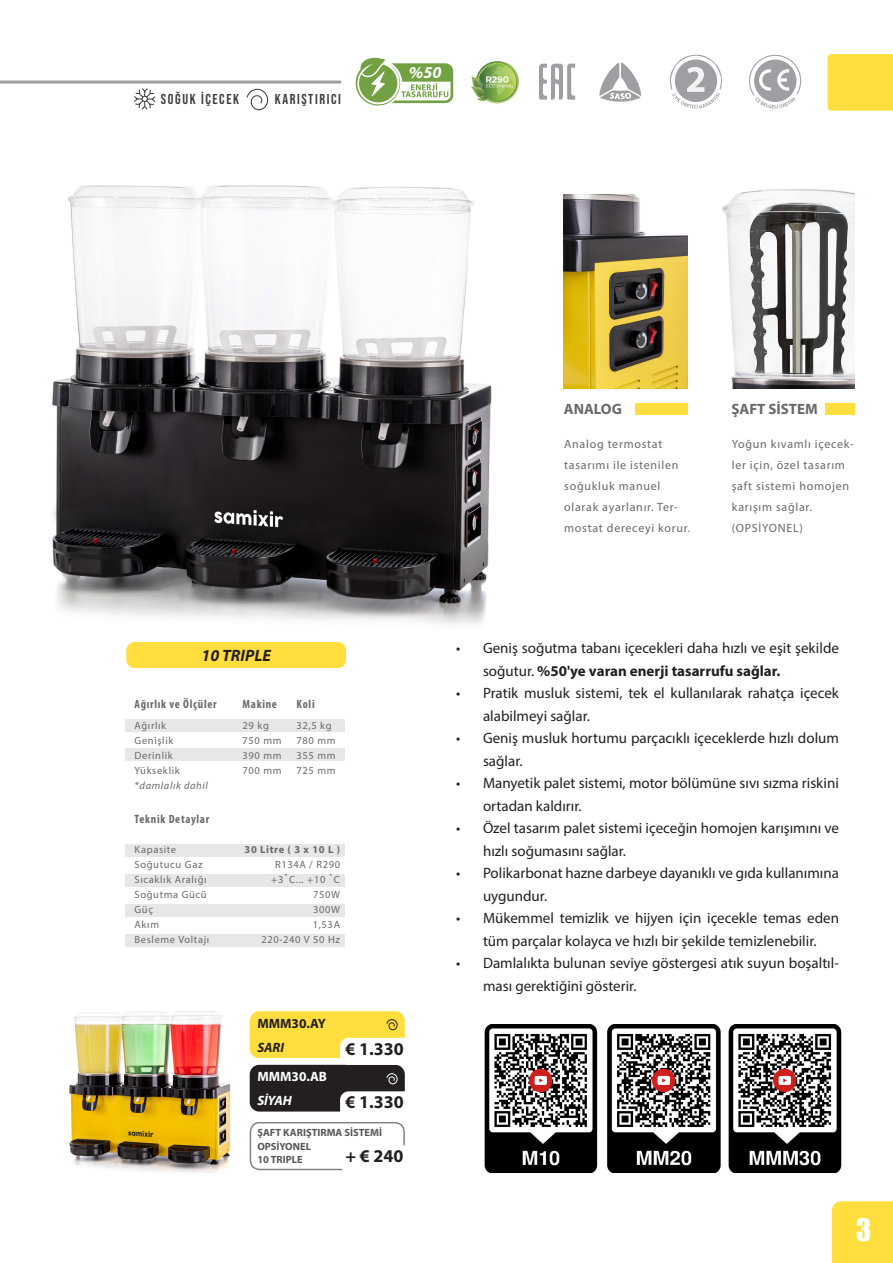
<style>
.page{position:relative;width:893px;height:1263px;background:#fff}
.page>*{position:absolute;margin:0;border:0;box-sizing:border-box;transform-origin:0 0}
.t1{font:28.5px "Impact";color:#fff}
.t2{font:700 18px "Myriad Pro";color:#231f20}
.t3{font:italic 700 16.65px "Myriad Pro";color:#fff}
.t4{font:italic 700 16.5px "Myriad Pro";color:#231f20}
.t5{font:15px/22.5px "Myriad Pro";color:#231f20}
.t6{font:700 15px "Myriad Pro";color:#69696c}
.t7{font:14.4px "Bebas Neue";letter-spacing:.11em;color:#3e3e3f}
.t8{font:700 13.5px "Myriad Pro";color:#231f20}
.t9{font:700 13.5px "Myriad Pro";color:#fff}
.t10{font:italic 700 13.5px "Myriad Pro";color:#fff}
.t11{font:italic 700 13.5px "Myriad Pro";color:#231f20}
.t12{font:12px/21px "Myriad Pro";letter-spacing:.06em;color:#69696c}
.t13{font:700 condensed 12px "Myriad Pro";letter-spacing:.06em;color:#69696c}
.t14{font:10.5px "Myriad Pro";letter-spacing:.06em;color:#69696c}
.t15{font:700 10.5px "Myriad Pro";color:#57585a}
.t16{font:italic 10.5px "Myriad Pro";letter-spacing:.06em;color:#69696c}
.t17{font:700 10.5px "Myriad Pro";letter-spacing:.06em;color:#69696c}
.s1{font-weight:700}
</style>
<div class="page">
<div style="left:250px;top:1122px;width:155px;height:48px;border:2px solid #808285;border-radius:9px"></div>
<div style="left:832px;top:1201px;width:61px;height:62px;background:#ffde3d"></div>
<div style="left:126px;top:642px;width:220px;height:26px;background:#ffde3d;border-radius:9px"></div>
<svg style="left:670px;top:54px;width:52px;height:55px"></svg>
<svg style="left:749px;top:55px;width:52px;height:54px"></svg>
<div style="left:828px;top:54px;width:65px;height:57px;background:#ffde3d"></div>
<svg style="left:599px;top:62px;width:43px;height:40px"></svg>
<svg style="left:539px;top:64px;width:36px;height:36px"></svg>
<img style="left:471px;top:61px;width:48px;height:43px">
<div style="left:250px;top:1065px;width:155px;height:46px;background:#231f20;border-radius:10px"></div>
<div style="left:250px;top:1011px;width:155px;height:47px;background:#ffde3d;border-radius:10px"></div>
<div style="left:340px;top:1038px;width:89px;height:27px;background:#fff;border-radius:9px"></div>
<div style="left:340px;top:1091px;width:89px;height:27px;background:#fff;border-radius:9px"></div>
<div style="left:340px;top:1145px;width:89px;height:27px;background:#fff;border-radius:9px"></div>
<div style="left:636px;top:403px;width:52px;height:12px;background:#ffde3d"></div>
<div style="left:826px;top:403px;width:29px;height:12px;background:#ffde3d"></div>
<img style="left:52px;top:185px;width:440px;height:440px">
<img style="left:69px;top:1011px;width:162px;height:162px">
<img style="left:564px;top:194px;width:124px;height:195px">
<img style="left:722px;top:189px;width:133px;height:200px">
<svg style="left:356px;top:57px;width:97px;height:49px"></svg>
<div style="left:125px;top:719px;width:220px;height:13px;background:#e6e7e9"></div>
<div style="left:125px;top:749px;width:220px;height:12px;background:#e6e7e9"></div>
<div style="left:125px;top:844px;width:220px;height:12px;background:#e6e7e9"></div>
<div style="left:125px;top:874px;width:220px;height:13px;background:#e6e7e9"></div>
<div style="left:125px;top:904px;width:220px;height:13px;background:#e6e7e9"></div>
<div style="left:125px;top:934px;width:220px;height:12px;background:#e6e7e9"></div>
<svg style="left:0;top:81px;width:341px;height:30px"></svg>
<svg style="left:386px;top:1019px;width:12px;height:12px"></svg>
<svg style="left:386px;top:1073px;width:12px;height:12px"></svg>
<img style="left:484px;top:1025px;width:114px;height:147px">
<img style="left:607px;top:1025px;width:114px;height:147px">
<img style="left:728px;top:1025px;width:114px;height:147px">
<p class="t7" style="left:161px;top:91px;width:80px">Soğuk İÇECEK</p>
<p class="t7" style="left:275px;top:91px;width:68px">KARIŞTIRICI</p>
<p class="t3" style="left:409px;top:62px;width:34px">%50</p>
<p class="t4" style="left:201px;top:645px;width:71px">10 TRIPLE</p>
<p class="t13" style="left:135px;top:696px;width:84px">Ağırlık ve Ölçüler</p>
<p class="t13" style="left:243px;top:696px;width:36px">Makine</p>
<p class="t13" style="left:297px;top:696px;width:20px">Koli</p>
<p class="t14" style="left:135px;top:719px;width:33px">Ağırlık</p>
<p class="t14" style="left:243px;top:719px;width:28px">29 kg</p>
<p class="t14" style="left:297px;top:719px;width:37px">32,5 kg</p>
<p class="t14" style="left:135px;top:734px;width:40px">Genişlik</p>
<p class="t14" style="left:243px;top:734px;width:41px">750 mm</p>
<p class="t14" style="left:297px;top:734px;width:41px">780 mm</p>
<p class="t14" style="left:135px;top:749px;width:40px">Derinlik</p>
<p class="t14" style="left:243px;top:749px;width:41px">390 mm</p>
<p class="t14" style="left:297px;top:749px;width:41px">355 mm</p>
<p class="t14" style="left:135px;top:764px;width:47px">Yükseklik</p>
<p class="t14" style="left:243px;top:764px;width:41px">700 mm</p>
<p class="t14" style="left:297px;top:764px;width:41px">725 mm</p>
<p class="t16" style="left:135px;top:779px;width:75px">*damlalık dahil</p>
<p class="t13" style="left:135px;top:812px;width:76px">Teknik Detaylar</p>
<p class="t14" style="left:135px;top:843px;width:43px">Kapasite</p>
<p class="t17" style="left:245px;top:843px;width:97px">30 Litre ( 3 x 10 L )</p>
<p class="t14" style="left:135px;top:858px;width:69px">Soğutucu Gaz</p>
<p class="t14" style="left:275px;top:858px;width:67px">R134A / R290</p>
<p class="t14" style="left:135px;top:873px;width:74px">Sıcaklık Aralığı</p>
<p class="t14" style="left:271px;top:873px;width:70px">+3˚C... +10 ˚C</p>
<p class="t14" style="left:135px;top:888px;width:74px">Soğutma Gücü</p>
<p class="t14" style="left:313px;top:888px;width:28px">750W</p>
<p class="t14" style="left:135px;top:903px;width:20px">Güç</p>
<p class="t14" style="left:313px;top:903px;width:28px">300W</p>
<p class="t14" style="left:135px;top:918px;width:26px">Akım</p>
<p class="t14" style="left:313px;top:918px;width:29px">1,53A</p>
<p class="t14" style="left:135px;top:933px;width:76px">Besleme Voltajı</p>
<p class="t14" style="left:261px;top:933px;width:80px">220-240 V 50 Hz</p>
<p class="t8" style="left:257px;top:1015px;width:70px">MMM30.AY</p>
<p class="t11" style="left:257px;top:1039px;width:28px">SARI</p>
<p class="t9" style="left:257px;top:1068px;width:71px">MMM30.AB</p>
<p class="t10" style="left:257px;top:1092px;width:36px">SİYAH</p>
<p class="t15" style="left:257px;top:1126px;width:126px">ŞAFT KARIŞTIRMA SİSTEMİ</p>
<p class="t15" style="left:257px;top:1139px;width:55px">OPSİYONEL</p>
<p class="t15" style="left:257px;top:1153px;width:47px">10 TRIPLE</p>
<p class="t2" style="left:346px;top:1037px;width:60px">€ 1.330</p>
<p class="t2" style="left:346px;top:1090px;width:60px">€ 1.330</p>
<p class="t2" style="left:346px;top:1144px;width:59px">+ € 240</p>
<p class="t6" style="left:564px;top:399px;width:60px">ANALOG</p>
<p class="t6" style="left:731px;top:399px;width:88px">ŞAFT SİSTEM</p>
<p class="t12" style="left:564px;top:434px;width:116px">Analog termostat tasarımı ile istenilen</p>
<p class="t12" style="left:564px;top:476px;width:98px">soğukluk manuel</p>
<p class="t12" style="left:564px;top:497px;width:128px">olarak ayarlanır. Ter&shy;mostat dereceyi korur.</p>
<p class="t12" style="left:732px;top:434px;width:124px">Yoğun kıvamlı içecek&shy;ler için, özel tasarım şaft sistemi homojen karışım sağlar.</p>
<p class="t12" style="left:732px;top:518px;width:73px">(OPSİYONEL)</p>
<p class="t5" style="left:483px;top:637px;width:357px;text-indent:-27px">• Geniş soğutma tabanı içecekleri daha hızlı ve eşit şekilde soğutur. <span class="s1">%50'ye varan enerji tasarrufu sağlar.</span></p>
<p class="t5" style="left:483px;top:682px;width:357px;text-indent:-27px">• Pratik musluk sistemi, tek el kullanılarak rahatça içecek alabilmeyi sağlar.</p>
<p class="t5" style="left:483px;top:727px;width:357px;text-indent:-27px">• Geniş musluk hortumu parçacıklı içeceklerde hızlı dolum sağlar.</p>
<p class="t5" style="left:483px;top:772px;width:357px;text-indent:-27px">• Manyetik palet sistemi, motor bölümüne sıvı sızma riskini ortadan kaldırır.</p>
<p class="t5" style="left:483px;top:817px;width:357px;text-indent:-27px">• Özel tasarım palet sistemi içeceğin homojen karışımını ve hızlı soğumasını sağlar.</p>
<p class="t5" style="left:483px;top:862px;width:357px;text-indent:-27px">• Polikarbonat hazne darbeye dayanıklı ve gıda kullanımına uygundur.</p>
<p class="t5" style="left:456px;top:907px;width:384px;text-align:center">• Mükemmel temizlik ve hijyen için içecekle temas eden tüm parçalar kolayca ve hızlı bir şekilde temizlenebilir.</p>
<p class="t5" style="left:483px;top:952px;width:357px;text-indent:-27px">• Damlalıkta bulunan seviye göstergesi atık suyun boşaltıl&shy;ması gerektiğini gösterir.</p>
<p class="t1" style="left:856px;top:1208px;width:17px">3</p>
</div>
